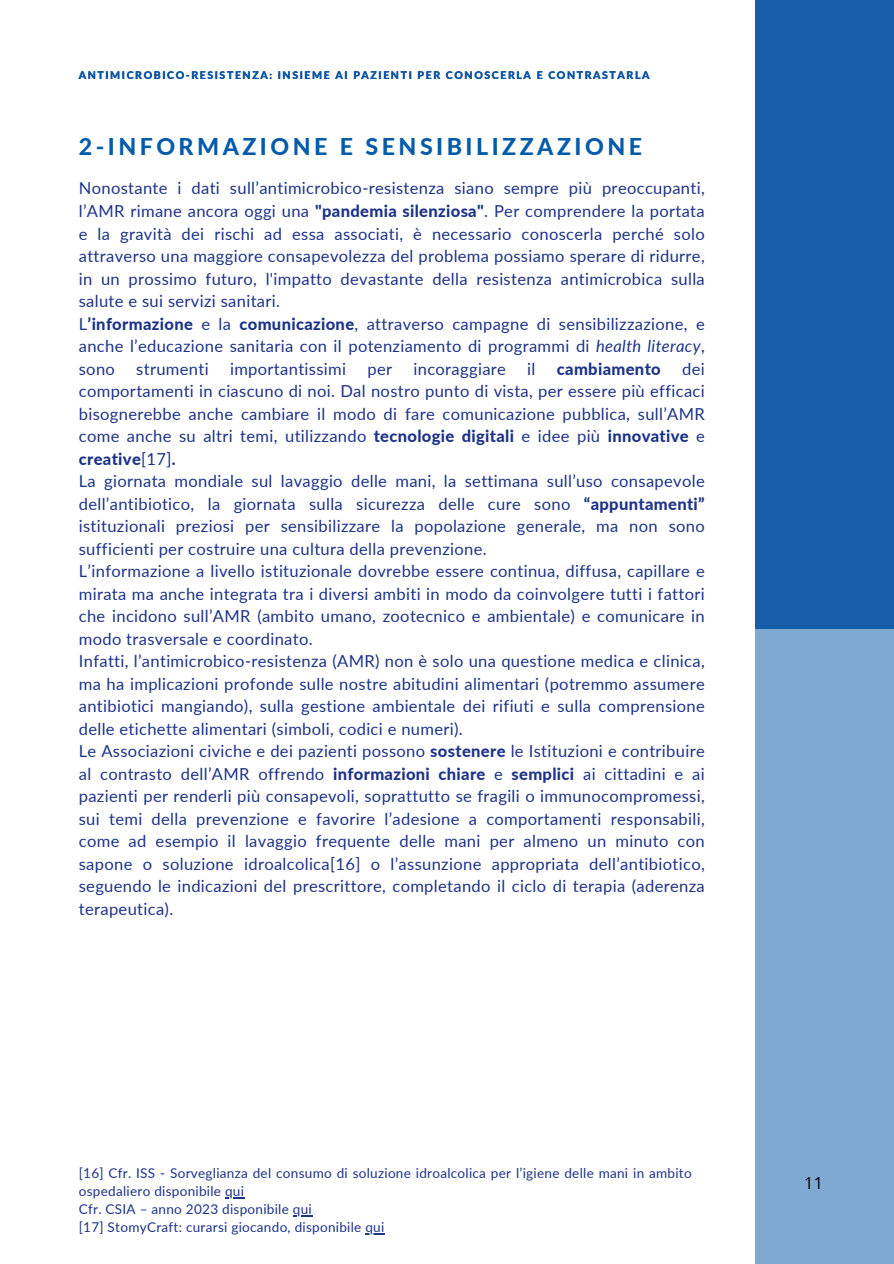
<style>
.page{position:relative;width:894px;height:1264px;background:#fff}
.page>*{position:absolute;margin:0;border:0;box-sizing:border-box;transform-origin:0 0}
.t1{font:800 23.1px "Lato";letter-spacing:.15em;color:#045ba9}
.t2{font:16.5px/22.5px "Lato";letter-spacing:.02em;color:#1d3387}
.t3{font:800 16.5px "Lato";letter-spacing:.02em;color:#1d3387}
.t4{font:16.5px "Open Sans";color:#000}
.t5{font:13.5px/18px "Lato";letter-spacing:.02em;color:#1d3387}
.t6{font:800 10.5px "Lato";letter-spacing:.15em;color:#045ba9}
.s1{font-weight:800}
.s2{font-style:italic}
</style>
<div class="page">
<div style="left:755px;top:0;width:138px;height:629px;background:#175da8"></div>
<div style="left:755px;top:629px;width:138px;height:634px;background:#7da9d2"></div>
<svg style="left:225px;top:1197px;width:19px;height:1px"></svg>
<svg style="left:293px;top:1215px;width:19px;height:1px"></svg>
<svg style="left:365px;top:1233px;width:19px;height:1px"></svg>
<h1 class="t6" style="left:79px;top:68px;width:572px">ANTIMICROBICO-RESISTENZA: INSIEME AI PAZIENTI PER CONOSCERLA E CONTRASTARLA</h1>
<h2 class="t1" style="left:79px;top:132px;width:564px">2-INFORMAZIONE E SENSIBILIZZAZIONE</h2>
<p class="t2" style="left:79px;top:177px;width:627px">Nonostante i dati sull’antimicrobico-resistenza siano sempre più preoccupanti, l’AMR rimane ancora oggi una <span class="s1">"pandemia silenziosa"</span>. Per comprendere la portata e la gravità dei rischi ad essa associati, è necessario conoscerla perché solo attraverso una maggiore consapevolezza del problema possiamo sperare di ridurre, in un prossimo futuro, l'impatto devastante della resistenza antimicrobica sulla salute e sui servizi sanitari.<br>L<span class="s1">’informazione</span> e la <span class="s1">comunicazione</span>, attraverso campagne di sensibilizzazione, e anche l’educazione sanitaria con il potenziamento di programmi di <span class="s2">health literacy</span>, sono</p>
<p class="t2" style="left:136px;top:357px;width:74px">strumenti</p>
<p class="t2" style="left:230px;top:357px;width:117px">importantissimi</p>
<p class="t2" style="left:367px;top:357px;width:26px">per</p>
<p class="t2" style="left:413px;top:357px;width:94px">incoraggiare</p>
<p class="t2" style="left:527px;top:357px;width:10px">il</p>
<p class="t3" style="left:556px;top:358px;width:105px">cambiamento</p>
<p class="t2" style="left:79px;top:357px;width:627px;text-indent:603px">dei comportamenti in ciascuno di noi. Dal nostro punto di vista, per essere più efficaci bisognerebbe anche cambiare il modo di fare comunicazione pubblica, sull’AMR come anche su altri temi, utilizzando <span class="s1">tecnologie digitali</span> e idee più <span class="s1">innovative</span> e <span class="s1">creative</span>[17]<span class="s1">.<br></span>La giornata mondiale sul lavaggio delle mani, la settimana sull’uso consapevole dell’antibiotico, la giornata sulla sicurezza delle cure sono <span class="s1">“appuntamenti” </span>istituzionali preziosi per sensibilizzare la popolazione generale, ma non sono sufficienti per costruire una cultura della prevenzione.<br>L’informazione a livello istituzionale dovrebbe essere continua, diffusa, capillare e mirata ma anche integrata tra i diversi ambiti in modo da coinvolgere tutti i fattori che incidono sull’AMR (ambito umano, zootecnico e ambientale) e comunicare in modo trasversale e coordinato.<br>Infatti, l’antimicrobico-resistenza (AMR) non è solo una questione medica e clinica, ma ha implicazioni profonde sulle nostre abitudini alimentari (potremmo assumere antibiotici mangiando), sulla gestione ambientale dei rifiuti e sulla comprensione delle etichette alimentari (simboli, codici e numeri).<br>Le Associazioni civiche e dei pazienti possono <span class="s1">sostenere</span> le Istituzioni e contribuire al contrasto dell’AMR offrendo <span class="s1">informazioni chiare</span> e <span class="s1">semplici</span> ai cittadini e ai pazienti per renderli più consapevoli, soprattutto se fragili o immunocompromessi, sui temi della prevenzione e favorire l’adesione a comportamenti responsabili, come ad esempio il lavaggio frequente delle mani per almeno un minuto con sapone o soluzione idroalcolica[16] o l’assunzione appropriata dell’antibiotico, seguendo le indicazioni del prescrittore, completando il ciclo di terapia (aderenza terapeutica).</p>
<h3 class="t5" style="left:79px;top:1163px;width:614px">[16] Cfr. ISS - Sorveglianza del consumo di soluzione idroalcolica per l’igiene delle mani in ambito ospedaliero disponibile qui</h3>
<p class="t5" style="left:79px;top:1199px;width:307px">Cfr. CSIA – anno 2023 disponibile qui<br>[17] StomyCraft: curarsi giocando, disponibile qui</p>
<p class="t4" style="left:804px;top:1171px;width:20px">11</p>
</div>
